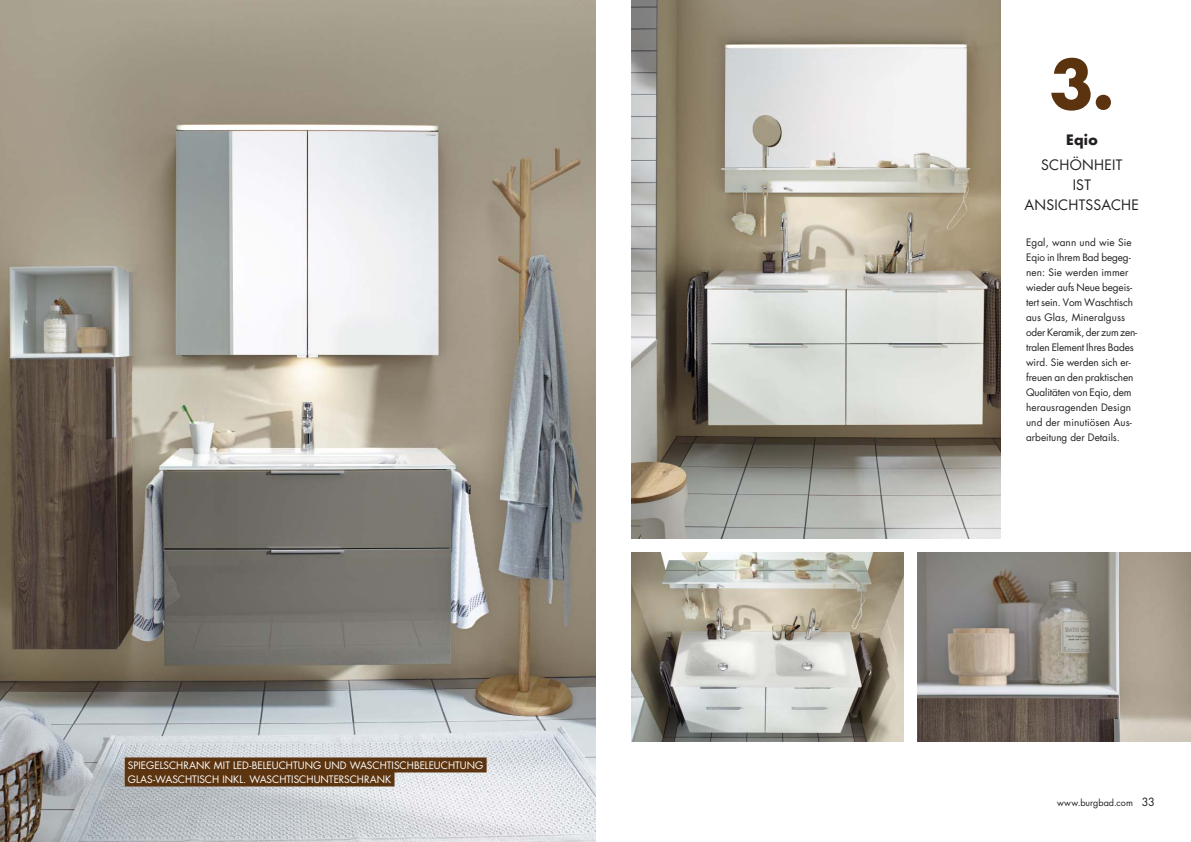
<style>
.page{position:relative;width:1191px;height:842px;background:#fff}
.page>*{position:absolute;margin:0;border:0;box-sizing:border-box;transform-origin:0 0}
.t1{font:700 65px "Futura Std";color:#5c330f}
.t2{font:14px/20px "Futura Std";letter-spacing:.015em;color:#231f20;text-align:center}
.t3{font:700 14px "Futura Std";color:#231f20}
.t4{font:10px/15px "Futura Std";letter-spacing:-.01em;color:#231f20}
.t5{font:10px/14px "Futura Std";color:#fff}
.t6{font:9px "Futura Std";letter-spacing:.005em;color:#231f20}
.s1{font-size:11px}
</style>
<div class="page">
<img style="left:0;top:0;width:595px;height:842px">
<img style="left:631px;top:0;width:369px;height:539px">
<img style="left:631px;top:553px;width:272px;height:188px">
<img style="left:918px;top:553px;width:273px;height:188px">
<div style="left:125px;top:757px;width:361px;height:15px;background:#5c3410"></div>
<div style="left:125px;top:771px;width:269px;height:15px;background:#5c3410"></div>
<p class="t5" style="left:128px;top:759px;width:357px">SPIEGELSCHRANK MIT LED-BELEUCHTUNG UND WASCHTISCHBELEUCHTUNG<br>GLAS-WASCHTISCH INKL. WASCHTISCHUNTERSCHRANK</p>
<h1 class="t1" style="left:1049px;top:55px;width:67px">3.</h1>
<h2 class="t3" style="left:1066px;top:133px;width:33px">Eqio</h2>
<h2 class="t2" style="left:1024px;top:156px;width:116px">SCHÖNHEIT<br>IST<br>ANSICHTSSACHE</h2>
<p class="t4" style="left:1026px;top:236px;width:113px">Egal, wann und wie Sie<br>Eqio in Ihrem Bad begeg&shy;nen: Sie werden immer wieder aufs Neue begeis&shy;tert sein. Vom Waschtisch aus Glas, Mineralguss oder Keramik, der zum zen&shy;tralen Element Ihres Bades wird. Sie werden sich er&shy;freuen an den praktischen<br>Qualitäten von Eqio, dem herausragenden Design und der minutiösen Aus&shy;arbeitung der Details.</p>
<p class="t6" style="left:1057px;top:798px;width:99px">www.burgbad.com <span class="s1">33</span></p>
</div>
